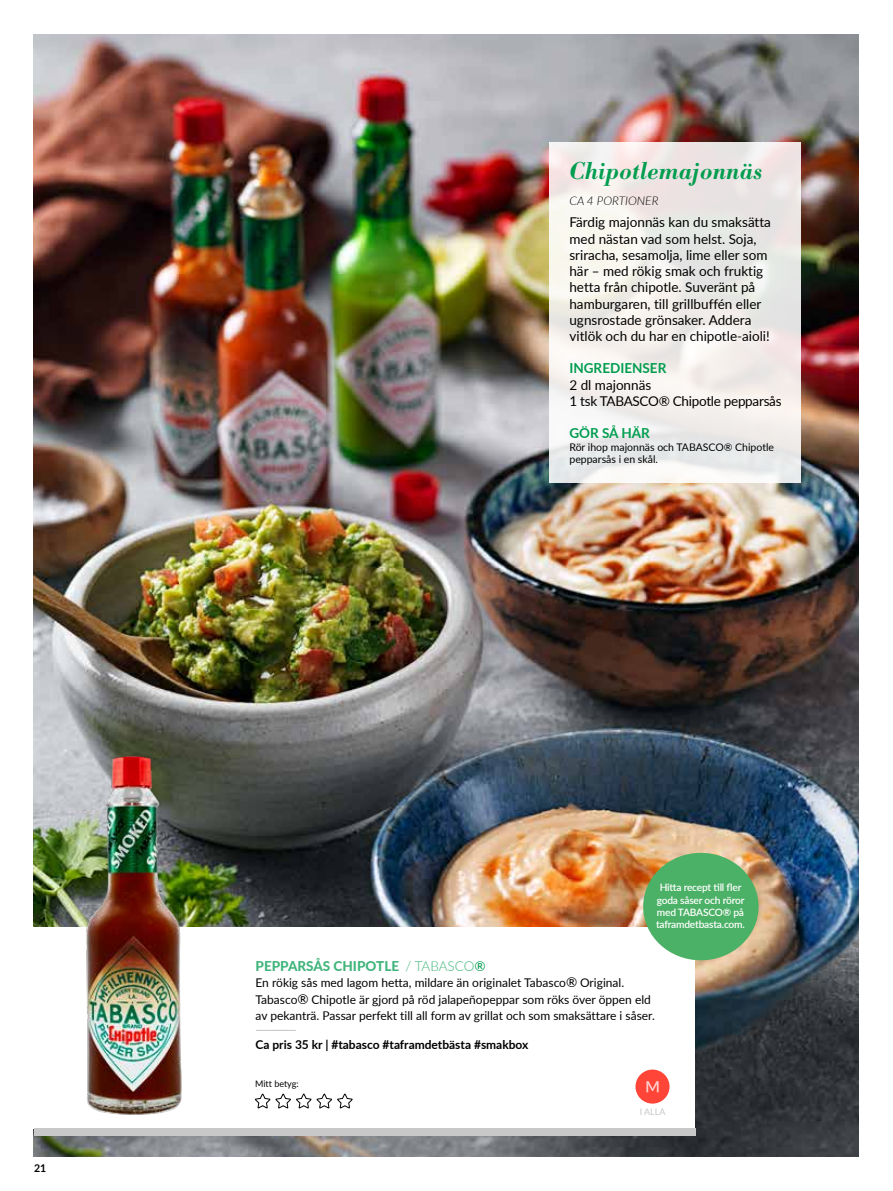
<style>
.page{position:relative;width:893px;height:1191px;background:#fff}
.page>*{position:absolute;margin:0;border:0;box-sizing:border-box;transform-origin:0 0}
.t1{font:italic 500 24px "Bodoni BE";color:#009d4f}
.t2{font:13.5px/16.2px "Lato";color:#000}
.t3{font:13.5px/16.2px "Lato";letter-spacing:-.02em;color:#000}
.t4{font:800 13.5px "Lato";color:#40b57b}
.t5{font:700 13.5px "Lato";color:#009d4f}
.t6{font:12px/16.2px "Lato";color:#000}
.t7{font:700 12px "Lato";color:#000}
.t8{font:italic 300 12px "Lato";color:#000}
.t9{font:700 12px "Lato";color:#c8c8c8}
.t10{font:10.5px/12.6px "Lato";color:#000}
.t11{font:700 10.5px "Lato";color:#000}
.t12{font:600 10.2px/12.3px "Lato";letter-spacing:-.02em;color:#fff;text-align:center}
.t13{font:9px "Lato";color:#000}
.t14{font:9px "Lato";color:#c8c8c8}
.s1{font-weight:300}
.s2{font-weight:400;color:#009d4f}
.s3{font-size:13.5px}
</style>
<div class="page">
<img style="left:34px;top:34px;width:825px;height:1123px">
<div style="left:29px;top:927px;width:666px;height:201px;background:#fff"></div>
<div style="left:34px;top:1128px;width:661px;height:7px;background:#c8c8c8"></div>
<svg style="left:255px;top:1093px;width:98px;height:15px"></svg>
<svg style="left:549px;top:142px;width:251px;height:341px"></svg>
<img style="left:44px;top:746px;width:190px;height:369px">
<div style="left:643px;top:853px;width:115px;height:107px;background:#4bb166;border-radius:50%"></div>
<div style="left:635px;top:1069px;width:34px;height:34px;background:#ff4438;border-radius:50%"></div>
<svg style="left:646px;top:1081px;width:13px;height:11px"></svg>
<p class="t11" style="left:34px;top:1162px;width:14px">21</p>
<h1 class="t1" style="left:569px;top:157px;width:195px">Chipotlemajonnäs</h1>
<p class="t8" style="left:569px;top:192px;width:91px">CA 4 PORTIONER</p>
<p class="t2" style="left:569px;top:214px;width:203px">Färdig majonnäs kan du smaksätta med nästan vad som helst. Soja, sriracha, sesamolja, lime eller som här – med rökig smak och fruktig hetta från chipotle. Suveränt på hamburgaren, till grillbuffén eller ugnsrostade grönsaker. Addera vitlök och du har en chipotle-aioli!</p>
<p class="t5" style="left:569px;top:360px;width:98px">INGREDIENSER</p>
<p class="t3" style="left:569px;top:376px;width:214px">2 dl majonnäs<br>1 tsk TABASCO® Chipotle pepparsås</p>
<p class="t5" style="left:569px;top:425px;width:82px">GÖR SÅ HÄR</p>
<p class="t10" style="left:569px;top:440px;width:206px">Rör ihop majonnäs och TABASCO® Chipotle pepparsås i en skål.</p>
<p class="t12" style="left:656px;top:881px;width:90px">Hitta recept till fler goda såser och röror med TABASCO® på taframdetbasta.com.</p>
<p class="t4" style="left:256px;top:956px;width:232px">PEPPARSÅS CHIPOTLE <span class="s1">/ TABASCO</span><span class="s2">®</span></p>
<p class="t6" style="left:256px;top:974px;width:401px">En rökig sås med lagom hetta, mildare än originalet Tabasco<span class="s3">®</span> Original.<br>Tabasco<span class="s3">®</span> Chipotle är gjord på röd jalapeñopeppar som röks över öppen eld av pekanträ. Passar perfekt till all form av grillat och som smaksättare i såser.</p>
<p class="t9" style="left:256px;top:1022px;width:43px">—————</p>
<p class="t7" style="left:256px;top:1037px;width:274px">Ca pris 35 kr | #tabasco #taframdetbästa #smakbox</p>
<p class="t13" style="left:255px;top:1078px;width:45px">Mitt betyg:</p>
<p class="t14" style="left:640px;top:1106px;width:27px">I ALLA</p>
</div>
